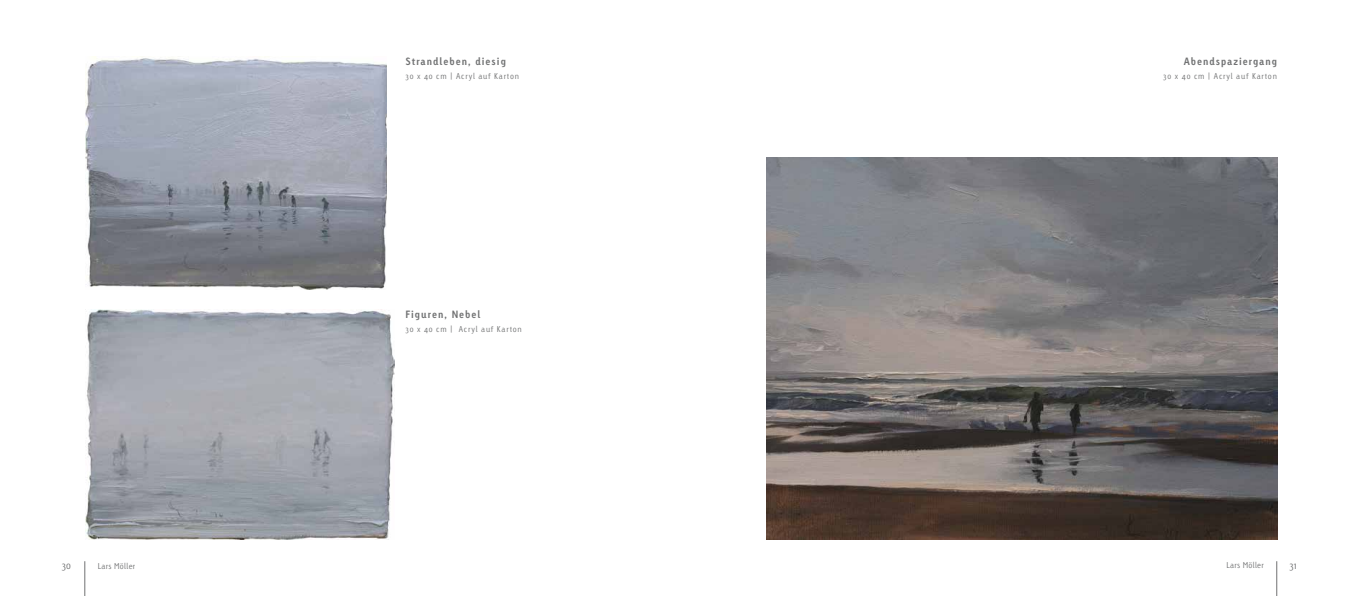
<style>
.page{position:relative;width:1361px;height:596px;background:#fff}
.page>*{position:absolute;margin:0;border:0;box-sizing:border-box;transform-origin:0 0}
.t1{font:700 10px "Linotype Tetria";letter-spacing:.1em;color:#707172}
.t2{font:300 10px "Linotype Tetria";color:#707172}
.t3{font:300 8px "Linotype Tetria";letter-spacing:.085em;color:#707172}
.t4{font:300 8px "Linotype Tetria";letter-spacing:.035em;color:#707172}
</style>
<div class="page">
<hr style="left:85px;top:561px;width:1px;height:34px;background:#707172">
<hr style="left:1276px;top:561px;width:1px;height:34px;background:#707172">
<img style="left:766px;top:157px;width:511px;height:382px">
<img style="left:85px;top:57px;width:302px;height:232px">
<img style="left:85px;top:310px;width:309px;height:229px">
<p class="t1" style="left:405px;top:55px;width:102px">Strandleben, diesig</p>
<p class="t3" style="left:405px;top:71px;width:115px">30 x 40 cm | Acryl auf Karton</p>
<p class="t1" style="left:405px;top:308px;width:77px">Figuren, Nebel</p>
<p class="t3" style="left:405px;top:324px;width:118px">30 x 40 cm | Acryl auf Karton</p>
<p class="t1" style="left:1183px;top:55px;width:95px">Abendspaziergang</p>
<p class="t3" style="left:1163px;top:71px;width:115px">30 x 40 cm | Acryl auf Karton</p>
<p class="t2" style="left:62px;top:559px;width:11px">30</p>
<p class="t4" style="left:98px;top:561px;width:39px">Lars Möller</p>
<p class="t4" style="left:1226px;top:559px;width:39px">Lars Möller</p>
<p class="t2" style="left:1289px;top:559px;width:9px">31</p>
</div>
